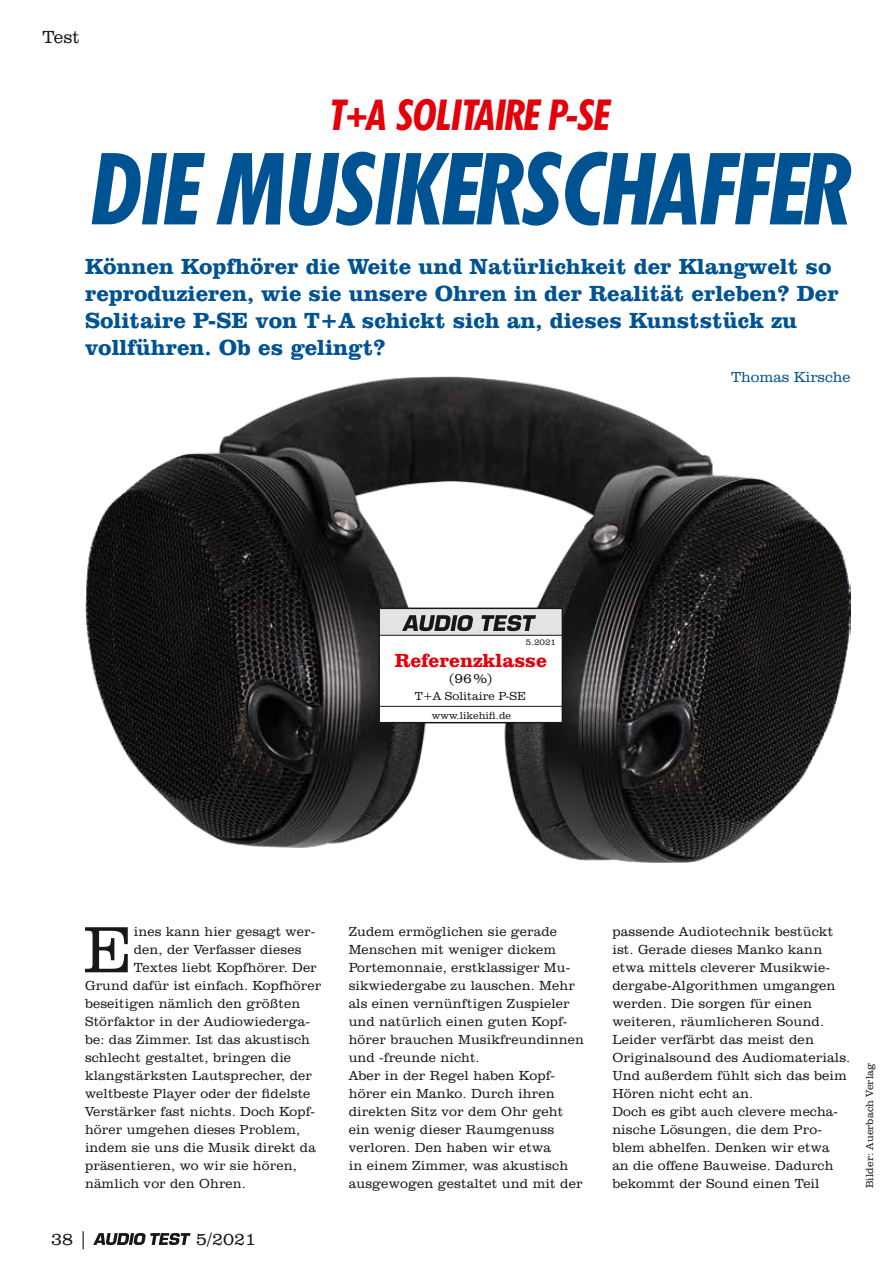
<style>
.page{position:relative;width:893px;height:1276px;background:#fff}
.page>*{position:absolute;margin:0;border:0;box-sizing:border-box;transform-origin:0 0}
.t1{font:102px "Fut Con Bol Ita";color:#005392}
.t2{font:300 67.2px "Clarendon BT Pro";color:#181716}
.t3{font:43.5px "Fut Con Bol Ita";color:#e3000b}
.t4{font:800 22.5px/27px "Clarendon BT Pro";color:#005392}
.t5{font:800 19.5px "Clarendon BT Pro";color:#e3000b}
.t6{font:300 18px "Clarendon BT Pro";color:#181716}
.t7{font:300 15px "Clarendon BT Pro";color:#005392}
.t8{font:300 14.25px "Clarendon BT Pro";color:#181716}
.t9{font:300 13.5px/18px "Clarendon BT Pro";letter-spacing:.01em;color:#181716}
.t10{font:300 12px "Clarendon BT Pro";color:#181716}
.t11{font:300 10.5px "Clarendon BT Pro";letter-spacing:.01em;color:#181716}
.t12{font:300 9px "Clarendon BT Pro";color:#181716}
</style>
<div class="page">
<svg style="left:93px;top:1233px;width:98px;height:12px"></svg>
<img style="left:85px;top:376px;width:765px;height:486px">
<div style="left:379px;top:608px;width:183px;height:114px;background:#fff"></div>
<svg style="left:381px;top:706px;width:179px;height:1px"></svg>
<div style="left:378px;top:607px;width:185px;height:116px;border:2px solid #181716"></div>
<svg style="left:379px;top:608px;width:183px;height:28px"></svg>
<h3 class="t6" style="left:43px;top:25px;width:39px">Test</h3>
<h3 class="t3" style="left:328px;top:90px;width:281px">T+A SOLITAIRE P-SE</h3>
<h1 class="t1" style="left:89px;top:131px;width:759px">DIE MUSIKERSCHAFFER</h1>
<h3 class="t4" style="left:85px;top:252px;width:755px">Können Kopfhörer die Weite und Natürlichkeit der Klangwelt so reproduzieren, wie sie unsere Ohren in der Realität erleben? Der Solitaire P-SE von T+A schickt sich an, dieses Kunststück zu vollführen. Ob es gelingt?</h3>
<p class="t7" style="left:731px;top:367px;width:121px">Thomas Kirsche</p>
<p class="t12" style="left:526px;top:636px;width:32px">5.2021</p>
<h3 class="t5" style="left:395px;top:647px;width:154px">Referenzklasse</h3>
<p class="t8" style="left:449px;top:669px;width:45px">(96%)</p>
<p class="t10" style="left:415px;top:688px;width:113px">T+A Solitaire P-SE</p>
<p class="t11" style="left:432px;top:708px;width:81px">www.likehifi.de</p>
<h2 class="t2" style="left:83px;top:906px;width:52px">E</h2>
<p class="t9" style="left:134px;top:922px;width:183px">ines kann hier gesagt wer-</p>
<p class="t9" style="left:134px;top:940px;width:169px">den, der Verfasser dieses</p>
<p class="t9" style="left:134px;top:958px;width:184px">Textes liebt Kopfhörer. Der</p>
<p class="t9" style="left:85px;top:976px;width:238px">Grund dafür ist einfach. Kopfhörer</p>
<p class="t9" style="left:85px;top:994px;width:217px">beseitigen nämlich den größten</p>
<p class="t9" style="left:85px;top:1012px;width:226px">Störfaktor in der Audiowiederga-</p>
<p class="t9" style="left:85px;top:1030px;width:226px">be: das Zimmer. Ist das akustisch</p>
<p class="t9" style="left:85px;top:1048px;width:208px">schlecht gestaltet, bringen die</p>
<p class="t9" style="left:85px;top:1066px;width:228px">klangstärksten Lautsprecher, der</p>
<p class="t9" style="left:85px;top:1084px;width:227px">weltbeste Player oder der fidelste</p>
<p class="t9" style="left:85px;top:1102px;width:231px">Verstärker fast nichts. Doch Kopf-</p>
<p class="t9" style="left:85px;top:1120px;width:217px">hörer umgehen dieses Problem,</p>
<p class="t9" style="left:85px;top:1138px;width:232px">indem sie uns die Musik direkt da</p>
<p class="t9" style="left:85px;top:1156px;width:213px">präsentieren, wo wir sie hören,</p>
<p class="t9" style="left:85px;top:1174px;width:162px">nämlich vor den Ohren.</p>
<h3 class="t6" style="left:51px;top:1227px;width:38px">38 |</h3>
<h3 class="t6" style="left:196px;top:1227px;width:62px">5/2021</h3>
<p class="t9" style="left:349px;top:922px;width:237px">Zudem ermöglichen sie gerade<br>Menschen mit weniger dickem<br>Portemonnaie, erstklassiger Mu&shy;sikwiedergabe zu lauschen. Mehr als einen vernünftigen Zuspieler und natürlich einen guten Kopf&shy;hörer brauchen Musikfreundinnen und -freunde nicht.<br>Aber in der Regel haben Kopf&shy;hörer ein Manko. Durch ihren direkten Sitz vor dem Ohr geht ein wenig dieser Raumgenuss verloren. Den haben wir etwa<br>in einem Zimmer, was akustisch ausgewogen gestaltet und mit der</p>
<p class="t9" style="left:612px;top:922px;width:240px">passende Audiotechnik bestückt ist. Gerade dieses Manko kann etwa mittels cleverer Musikwie&shy;dergabe-Algorithmen umgangen werden. Die sorgen für einen weiteren, räumlicheren Sound.<br>Leider verfärbt das meist den<br>Originalsound des Audiomaterials.<br>Und außerdem fühlt sich das beim<br>Hören nicht echt an.<br>Doch es gibt auch clevere mecha&shy;nische Lösungen, die dem Pro&shy;blem abhelfen. Denken wir etwa<br>an die offene Bauweise. Dadurch bekommt der Sound einen Teil</p>
<p class="t11" style="left:863px;top:1188px;width:127px;rotate:-90deg">Bilder: Auerbach Verlag</p>
</div>
